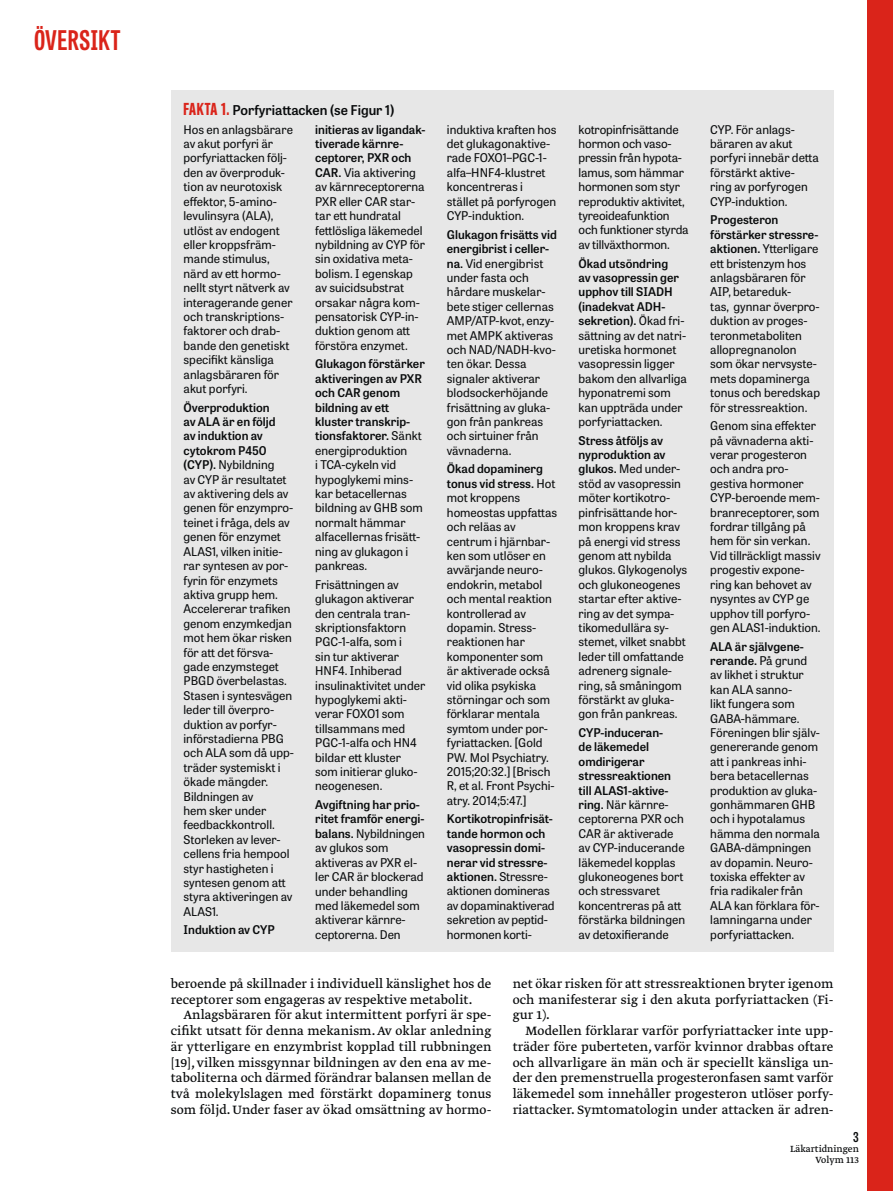
<style>
.page{position:relative;width:893px;height:1191px;background:#fff}
.page>*{position:absolute;margin:0;border:0;box-sizing:border-box;transform-origin:0 0}
.t1{font:700 27px "Tablet Gothic Compressed";letter-spacing:.02em;color:#da241a}
.t2{font:14.25px/15.8px "Greta Text Pro Regular Min";color:#090b0c;text-align:justify}
.t3{font:600 13.5px "Tablet Gothic";color:#090b0c}
.t4{font:600 13.5px "Tablet Gothic Condensed";color:#090b0c}
.t5{font:12px/14.4px "Tablet Gothic";color:#090b0c}
.t6{font:600 12px/14.4px "Tablet Gothic";color:#090b0c}
.t7{font:10.5px/10.5px "Greta Text Pro";color:#090b0c;text-align:right}
.s1{font-family:"Tablet Gothic Compressed";font-weight:800;font-size:16.5px;color:#da241a}
.s2{font-weight:600}
.s3{font-weight:400}
</style>
<div class="page">
<div style="left:867px;top:0;width:26px;height:1191px;background:#da241a"></div>
<div style="left:171px;top:90px;width:662px;height:861px;background:#e7e7e7"></div>
<h1 class="t1" style="left:34px;top:22px;width:88px">ÖVERSIKT</h1>
<p class="t3" style="left:184px;top:101px;width:212px"><span class="s1">FAKTA 1.</span> Porfyriattacken (se Figur 1)</p>
<p class="t5" style="left:184px;top:122px;width:111px">Hos en anlagsbärare av akut porfyri är porfyriattacken följ&shy;den av överproduk&shy;tion av neurotoxisk effektor, 5-amino&shy;levulinsyra (ALA), utlöst av endogent eller kroppsfräm&shy;mande stimulus, närd av ett hormo&shy;nellt styrt nätverk av interagerande gener och transkriptions&shy;faktorer och drab&shy;bande den genetiskt specifikt känsliga anlagsbäraren för akut porfyri.</p>
<p class="t5" style="left:184px;top:399px;width:112px"><span class="s2">Överproduktion<br>av ALA är en följd<br>av induktion av cytokrom P450 (CYP).</span> Nybildning<br>av CYP är resultatet av aktivering dels av genen för enzympro&shy;teinet i fråga, dels av genen för enzymet<br>ALAS1, vilken initie&shy;rar syntesen av por&shy;fyrin för enzymets aktiva grupp hem.<br>Accelererar trafiken genom enzymkedjan mot hem ökar risken för att det försva&shy;gade enzymsteget<br>PBGD överbelastas.<br>Stasen i syntesvägen leder till överpro&shy;duktion av porfyr&shy;införstadierna PBG och ALA som då upp&shy;träder systemiskt i ökade mängder.<br>Bildningen av<br>hem sker under feedbackkontroll.<br>Storleken av lever&shy;cellens fria hempool styr hastigheten i syntesen genom att styra aktiveringen av<br>ALAS1.</p>
<p class="t6" style="left:184px;top:922px;width:93px">Induktion av CYP</p>
<p class="t5" style="left:315px;top:122px;width:112px"><span class="s2">initieras av ligandak&shy;tiverade kärnre&shy;ceptorer, PXR och<br>CAR.</span> Via aktivering av kärnreceptorerna<br>PXR eller CAR star&shy;tar ett hundratal fettlösliga läkemedel nybildning av CYP för sin oxidativa meta&shy;bolism. I egenskap av suicidsubstrat orsakar några kom&shy;pensatorisk CYP-in&shy;duktion genom att förstöra enzymet.</p>
<p class="t5" style="left:315px;top:356px;width:111px"><span class="s2">Glukagon förstärker aktiveringen av PXR och CAR genom bildning av ett kluster transkrip&shy;tionsfaktorer.</span> Sänkt energiproduktion<br>i TCA-cykeln vid hypoglykemi mins&shy;kar betacellernas bildning av GHB som normalt hämmar alfacellernas frisätt&shy;ning av glukagon i pankreas.</p>
<p class="t5" style="left:315px;top:576px;width:112px">Frisättningen av glukagon aktiverar den centrala tran&shy;skriptionsfaktorn<br>PGC-1-alfa, som i<br>sin tur aktiverar<br>HNF4. Inhiberad insulinaktivitet under hypoglykemi akti&shy;verar FOXO1 som tillsammans med<br>PGC-1-alfa och HN4 bildar ett kluster som initierar gluko&shy;neogenesen.</p>
<p class="t5" style="left:315px;top:797px;width:111px"><span class="s2">Avgiftning har prio&shy;ritet framför energi&shy;balans.</span> Nybildningen av glukos som aktiveras av PXR el&shy;ler CAR är blockerad under behandling med läkemedel som aktiverar kärnre&shy;ceptorerna. Den</p>
<p class="t5" style="left:447px;top:122px;width:111px">induktiva kraften hos det glukagonaktive&shy;rade FOXO1–PGC-1- alfa–HNF4-klustret koncentreras i stället på porfyrogen<br>CYP-induktion.</p>
<p class="t5" style="left:447px;top:227px;width:111px"><span class="s2">Glukagon frisätts vid energibrist i celler&shy;na.</span> Vid energibrist under fasta och hårdare muskelar&shy;bete stiger cellernas<br>AMP/ATP-kvot, enzy&shy;met AMPK aktiveras och NAD/NADH-kvo&shy;ten ökar. Dessa signaler aktiverar blodsockerhöjande frisättning av gluka&shy;gon från pankreas och sirtuiner från vävnaderna.</p>
<p class="t5" style="left:447px;top:461px;width:112px"><span class="s2">Ökad dopaminerg tonus vid stress.</span> Hot mot kroppens homeostas uppfattas och reläas av centrum i hjärnbar&shy;ken som utlöser en avvärjande neuro&shy;endokrin, metabol och mental reaktion kontrollerad av dopamin. Stress&shy;reaktionen har komponenter som är aktiverade också vid olika psykiska störningar och som förklarar mentala symtom under por&shy;fyriattacken. [Gold<br>PW. Mol Psychiatry.<br>2015;20:32.] [Brisch<br>R, et al. Front Psychi&shy;atry. 2014;5:47.]</p>
<p class="t6" style="left:447px;top:811px;width:109px">Kortikotropinfrisät&shy;tande hormon och vasopressin domi&shy;nerar vid stressre&shy;aktionen. <span class="s3">Stressre&shy;aktionen domineras av dopaminaktiverad sekretion av peptid&shy;hormonen korti-</span></p>
<p class="t5" style="left:579px;top:122px;width:112px">kotropinfrisättande hormon och vaso&shy;pressin från hypota&shy;lamus, som hämmar hormonen som styr reproduktiv aktivitet, tyreoideafunktion och funktioner styrda av tillväxthormon.</p>
<p class="t5" style="left:579px;top:255px;width:110px"><span class="s2">Ökad utsöndring<br>av vasopressin ger upphov till SIADH (inadekvat ADH&shy;sekretion).</span> Ökad fri&shy;sättning av det natri&shy;uretiska hormonet vasopressin ligger bakom den allvarliga hyponatremi som kan uppträda under porfyriattacken.</p>
<p class="t5" style="left:579px;top:432px;width:110px"><span class="s2">Stress åtföljs av nyproduktion av glukos.</span> Med under&shy;stöd av vasopressin möter kortikotro&shy;pinfrisättande hor&shy;mon kroppens krav på energi vid stress genom att nybilda glukos. Glykogenolys och glukoneogenes startar efter aktive&shy;ring av det sympa&shy;tikomedullära sy&shy;stemet, vilket snabbt leder till omfattande adrenerg signale&shy;ring, så småningom förstärkt av gluka&shy;gon från pankreas.</p>
<p class="t5" style="left:579px;top:725px;width:108px"><span class="s2">CYP-induceran-<br>de läkemedel omdirigerar stressreaktionen till ALAS1-aktive&shy;ring.</span> När kärnre&shy;ceptorerna PXR och<br>CAR är aktiverade av CYP-inducerande läkemedel kopplas glukoneogenes bort och stressvaret koncentreras på att förstärka bildningen av detoxifierande</p>
<p class="t5" style="left:710px;top:122px;width:110px">CYP. För anlags&shy;bäraren av akut porfyri innebär detta förstärkt aktive&shy;ring av porfyrogen<br>CYP-induktion.</p>
<p class="t5" style="left:710px;top:212px;width:111px"><span class="s2">Progesteron förstärker stressre&shy;aktionen.</span> Ytterligare ett bristenzym hos anlagsbäraren för<br>AIP, betareduk-<br>tas, gynnar överpro&shy;duktion av proges&shy;teronmetaboliten allopregnanolon som ökar nervsyste&shy;mets dopaminerga tonus och beredskap för stressreaktion.</p>
<p class="t5" style="left:710px;top:418px;width:112px">Genom sina effekter på vävnaderna akti&shy;verar progesteron och andra pro&shy;gestiva hormoner<br>CYP-beroende mem&shy;branreceptorer, som fordrar tillgång på hem för sin verkan.<br>Vid tillräckligt massiv progestiv expone&shy;ring kan behovet av nysyntes av CYP ge upphov till porfyro&shy;gen ALAS1-induktion.</p>
<p class="t5" style="left:710px;top:638px;width:111px"><span class="s2">ALA är självgene&shy;rerande.</span> På grund av likhet i struktur kan ALA sanno-<br>likt fungera som<br>GABA-hämmare.<br>Föreningen blir själv&shy;genererande genom att i pankreas inhi&shy;bera betacellernas produktion av gluka&shy;gonhämmaren GHB och i hypotalamus hämma den normala<br>GABA-dämpningen av dopamin. Neuro&shy;toxiska effekter av fria radikaler från<br>ALA kan förklara för&shy;lamningarna under porfyriattacken.</p>
<p class="t2" style="left:171px;top:976px;width:322px">beroende på skillnader i individuell känslighet hos de receptorer som engageras av respektive metabolit.</p>
<p class="t2" style="left:171px;top:1007px;width:322px;text-indent:13px">Anlagsbäraren för akut intermittent porfyri är spe&shy;cifikt utsatt för denna mekanism. Av oklar anledning är ytterligare en enzymbrist kopplad till rubbningen [19], vilken missgynnar bildningen av den ena av me&shy;taboliterna och därmed förändrar balansen mellan de två molekylslagen med förstärkt dopaminerg tonus som följd. Under faser av ökad omsättning av hormo-</p>
<p class="t2" style="left:513px;top:976px;width:322px">net ökar risken för att stressreaktionen bryter igenom och manifesterar sig i den akuta porfyriattacken (Fi&shy;gur 1).</p>
<p class="t2" style="left:513px;top:1023px;width:322px;text-indent:13px">Modellen förklarar varför porfyriattacker inte upp&shy;träder före puberteten, varför kvinnor drabbas oftare och allvarligare än män och är speciellt känsliga un&shy;der den premenstruella progesteronfasen samt varför läkemedel som innehåller progesteron utlöser porfy&shy;riattacker. Symtomatologin under attacken är adren-</p>
<p class="t4" style="left:853px;top:1127px;width:7px">3</p>
<p class="t7" style="left:790px;top:1144px;width:70px">Läkartidningen<br>Volym 113</p>
</div>
